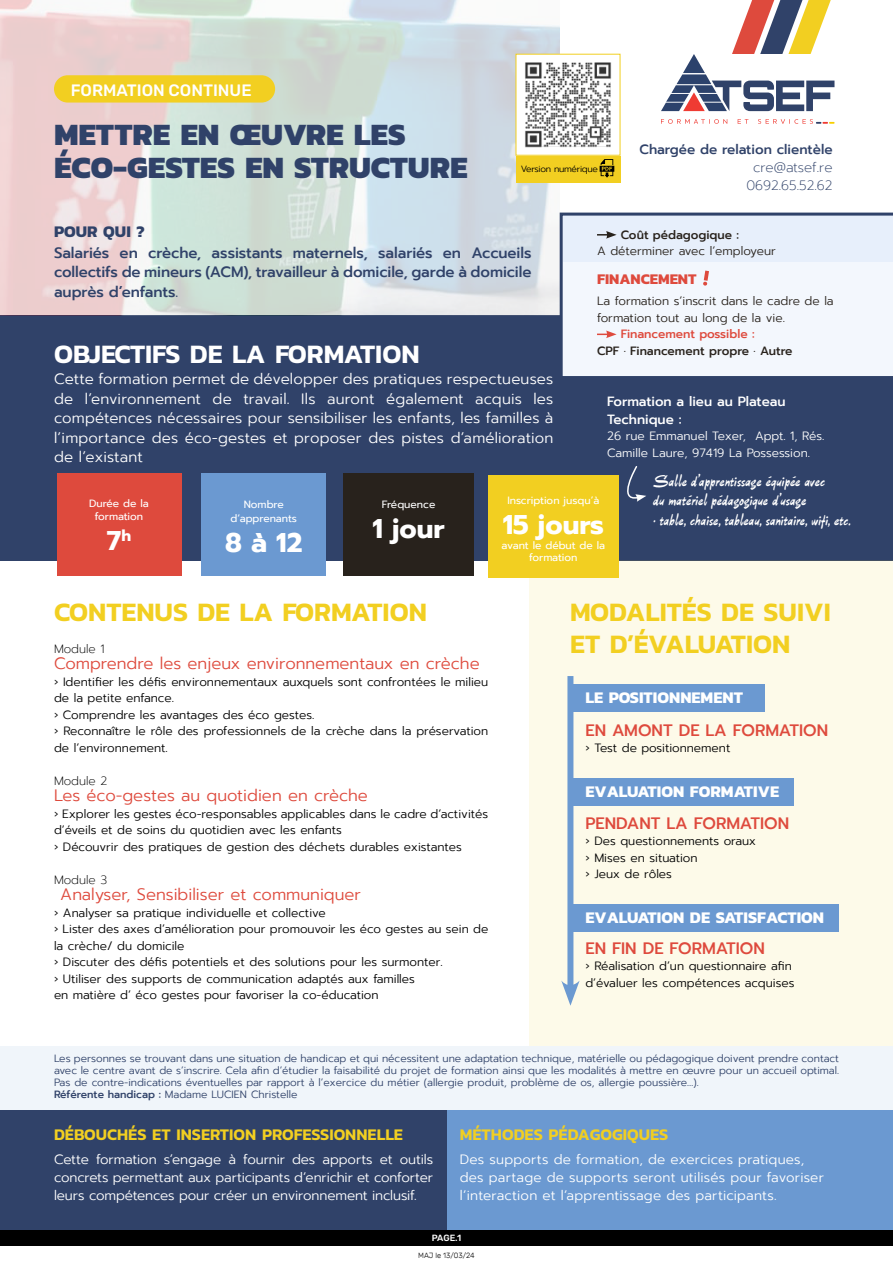
<style>
.page{position:relative;width:893px;height:1263px;background:#fff}
.page>*{position:absolute;margin:0;border:0;box-sizing:border-box;transform-origin:0 0}
.t1{font:800 31.5px/33px "Kanit";color:#304269}
.t2{font:600 27px/32.4px "Kanit";color:#f2cf21}
.t3{font:600 27px "Kanit";color:#fff}
.t4{font:700 27px "Prompt";color:#fff}
.t5{font:18px/19.5px "P22 Slogan";letter-spacing:-.005em;color:#fff}
.t6{font:300 16.5px "Prompt";color:#de4a3d}
.t7{font:700 16.5px "Kanit";color:#fff}
.t8{font:600 16.5px "Kanit";color:#f2cf21}
.t9{font:500 16.5px "Prompt";color:#de4a3d}
.t10{font:500 16.5px "Rubik";color:#fff}
.t11{font:700 16.5px "Kanit";color:#304269}
.t12{font:300 15px/19.5px "Prompt";letter-spacing:.005em;color:#fff;text-align:justify}
.t13{font:500 15px/19.5px "Prompt";letter-spacing:-.005em;color:#304269;text-align:justify}
.t14{font:700 15px "Kanit";color:#de4a3d}
.t15{font:300 13.5px/18px "Prompt";letter-spacing:.01em;color:#fff}
.t16{font:500 13.5px "Prompt";color:#304269}
.t17{font:200 13.5px/18px "Prompt";color:#304269;text-align:center}
.t18{font:500 13.35px/17.4px "Prompt";color:#fff}
.t19{font:300 12px/16.5px "Prompt";color:#000}
.t20{font:300 12px/16.5px "Prompt";color:#28221c}
.t21{font:300 12px/16.5px "Prompt";color:#fff}
.t22{font:500 12px "Prompt";color:#28221c}
.t23{font:200 12px "Prompt";color:#000}
.t24{font:500 12px "Prompt";color:#de4a3d}
.t25{font:300 10.5px/12px "Prompt";color:#304269}
.t26{font:10.5px/13.5px "Prompt";color:#fff;text-align:center}
.t27{font:300 9px "Prompt";letter-spacing:-.03em;color:#000}
.t28{font:500 9px "Rubik";color:#fff}
.t29{font:300 7.5px "Rubik";color:#000}
.s1{font-weight:500}
</style>
<div class="page">
<div style="left:0;top:315px;width:893px;height:245px;background:#304269"></div>
<div style="left:446px;top:1110px;width:447px;height:153px;background:#6b99d1"></div>
<div style="left:0;top:1110px;width:446px;height:153px;background:#304269"></div>
<img style="left:0;top:0;width:560px;height:315px">
<div style="left:516px;top:155px;width:104px;height:28px;background:#f2cf21"></div>
<svg style="left:661px;top:0;width:174px;height:124px"></svg>
<svg style="left:600px;top:159px;width:14px;height:19px"></svg>
<svg style="left:0;top:1230px;width:893px;height:33px;background:#838383"></svg>
<div style="left:54px;top:75px;width:221px;height:28px;background:#f2cf21;border-radius:14px"></div>
<div style="left:560px;top:213px;width:333px;height:163px;background:#f3f7fd"></div>
<div style="left:563px;top:216px;width:330px;height:46px;background:#e7effb"></div>
<svg style="left:703px;top:271px;width:6px;height:15px"></svg>
<svg style="left:597px;top:330px;width:20px;height:8px"></svg>
<svg style="left:597px;top:231px;width:20px;height:8px"></svg>
<div style="left:57px;top:473px;width:124px;height:102px;background:#de4a3d"></div>
<div style="left:201px;top:473px;width:125px;height:102px;background:#6b99d1"></div>
<div style="left:344px;top:473px;width:130px;height:102px;background:#28221c"></div>
<div style="left:0;top:1046px;width:893px;height:64px;background:#f0f5fa"></div>
<div style="left:529px;top:560px;width:364px;height:486px;background:#fdfae9"></div>
<div style="left:567px;top:679px;width:6px;height:312px;background:#6b99d1"></div>
<svg style="left:561px;top:980px;width:19px;height:26px"></svg>
<div style="left:573px;top:905px;width:266px;height:27px;background:#6b99d1"></div>
<div style="left:573px;top:778px;width:221px;height:28px;background:#6b99d1"></div>
<div style="left:573px;top:684px;width:192px;height:28px;background:#6b99d1"></div>
<div style="left:488px;top:475px;width:130px;height:102px;background:#f2cf21"></div>
<svg style="left:618px;top:466px;width:28px;height:36px"></svg>
<div style="left:516px;top:54px;width:104px;height:101px;background:#fff"></div>
<img style="left:525px;top:62px;width:87px;height:86px">
<h3 class="t10" style="left:71px;top:80px;width:182px">FORMATION CONTINUE</h3>
<h1 class="t1" style="left:54px;top:117px;width:415px">METTRE EN ŒUVRE LES<br>ÉCO-GESTES EN STRUCTURE</h1>
<p class="t27" style="left:521px;top:162px;width:79px">Version numérique</p>
<p class="t16" style="left:640px;top:139px;width:194px">Chargée de relation clientèle</p>
<p class="t17" style="left:746px;top:158px;width:88px">cre@atsef.re<br>0692.65.52.62</p>
<h3 class="t11" style="left:54px;top:218px;width:92px">POUR QUI ?</h3>
<p class="t13" style="left:54px;top:243px;width:479px">Salariés en crèche, assistants maternels, salariés en Accueils collectifs de mineurs (ACM), travailleur à domicile, garde à domicile auprès d’enfants.</p>
<h2 class="t3" style="left:54px;top:333px;width:367px">OBJECTIFS DE LA FORMATION</h2>
<p class="t12" style="left:54px;top:369px;width:501px">Cette formation permet de développer des pratiques respectueuses de l’environnement de travail. Ils auront également acquis les compétences nécessaires pour sensibiliser les enfants, les familles à l’importance des éco-gestes et proposer des pistes d’amélioration de l’existant</p>
<p class="t22" style="left:621px;top:226px;width:120px">Coût pédagogique :</p>
<p class="t20" style="left:597px;top:243px;width:180px">A déterminer avec l’employeur</p>
<p class="t14" style="left:597px;top:267px;width:101px">FINANCEMENT</p>
<p class="t20" style="left:597px;top:293px;width:238px">La formation s’inscrit dans le cadre de la formation tout au long de la vie.</p>
<p class="t24" style="left:621px;top:325px;width:135px">Financement possible :</p>
<p class="t22" style="left:597px;top:342px;width:197px">CPF · Financement propre · Autre</p>
<p class="t18" style="left:607px;top:393px;width:180px">Formation a lieu au Plateau<br>Technique :</p>
<p class="t21" style="left:607px;top:428px;width:219px">26 rue Emmanuel Texer, Appt. 1, Rés.<br>Camille Laure, 97419 La Possession.</p>
<p class="t26" style="left:89px;top:496px;width:61px">Durée de la formation</p>
<h2 class="t4" style="left:107px;top:520px;width:26px">7<sup>h</sup></h2>
<p class="t26" style="left:231px;top:498px;width:68px">Nombre d’apprenants</p>
<h2 class="t4" style="left:225px;top:522px;width:79px">8 à 12</h2>
<p class="t26" style="left:382px;top:498px;width:55px">Fréquence</p>
<h2 class="t4" style="left:372px;top:509px;width:74px">1 jour</h2>
<p class="t26" style="left:507px;top:493px;width:93px">Inscription jusqu’à</p>
<h2 class="t4" style="left:503px;top:504px;width:103px">15 jours</h2>
<p class="t26" style="left:501px;top:539px;width:105px;line-height:12px">avant le début de la formation</p>
<h3 class="t5" style="left:653px;top:470px;width:199px">Salle d’apprentissage équipée avec<br>du matériel pédagogique d’usage<br>· table, chaise, tableau, sanitaire, wifi, etc.</h3>
<h2 class="t2" style="left:54px;top:595px;width:374px">CONTENUS DE LA FORMATION</h2>
<p class="t23" style="left:54px;top:640px;width:52px">Module 1</p>
<h3 class="t6" style="left:54px;top:652px;width:427px">Comprendre les enjeux environnementaux en crèche</h3>
<p class="t19" style="left:54px;top:673px;width:436px">› Identifier les défis environnementaux auxquels sont confrontées le milieu de la petite enfance.<br>› Comprendre les avantages des éco gestes.<br>› Reconnaître le rôle des professionnels de la crèche dans la préservation de l’environnement.</p>
<p class="t23" style="left:54px;top:772px;width:55px">Module 2</p>
<h3 class="t6" style="left:54px;top:784px;width:315px">Les éco-gestes au quotidien en crèche</h3>
<p class="t19" style="left:54px;top:805px;width:436px">› Explorer les gestes éco-responsables applicables dans le cadre d’activités d’éveils et de soins du quotidien avec les enfants<br>› Découvrir des pratiques de gestion des déchets durables existantes</p>
<p class="t23" style="left:54px;top:871px;width:55px">Module 3</p>
<h3 class="t6" style="left:60px;top:883px;width:302px">Analyser, Sensibiliser et communiquer</h3>
<p class="t19" style="left:54px;top:904px;width:436px">› Analyser sa pratique individuelle et collective<br>› Lister des axes d’amélioration pour promouvoir les éco gestes au sein de la crèche/ du domicile<br>› Discuter des défis potentiels et des solutions pour les surmonter.<br>› Utiliser des supports de communication adaptés aux familles<br>en matière d’ éco gestes pour favoriser la co-éducation</p>
<h2 class="t2" style="left:570px;top:595px;width:262px">MODALITÉS DE SUIVI<br>ET D’ÉVALUATION</h2>
<h3 class="t7" style="left:585px;top:685px;width:159px">LE POSITIONNEMENT</h3>
<h3 class="t9" style="left:585px;top:718px;width:244px">EN AMONT DE LA FORMATION</h3>
<p class="t19" style="left:585px;top:740px;width:146px">› Test de positionnement</p>
<h3 class="t7" style="left:585px;top:779px;width:195px">EVALUATION FORMATIVE</h3>
<h3 class="t9" style="left:585px;top:811px;width:205px">PENDANT LA FORMATION</h3>
<p class="t19" style="left:585px;top:833px;width:172px">› Des questionnements oraux › Mises en situation<br>› Jeux de rôles</p>
<h3 class="t7" style="left:585px;top:905px;width:240px">EVALUATION DE SATISFACTION</h3>
<h3 class="t9" style="left:585px;top:936px;width:181px">EN FIN DE FORMATION</h3>
<p class="t19" style="left:585px;top:958px;width:211px">› Réalisation d’un questionnaire afin d’évaluer les compétences acquises</p>
<p class="t25" style="left:54px;top:1053px;width:786px">Les personnes se trouvant dans une situation de handicap et qui nécessitent une adaptation technique, matérielle ou pédagogique doivent prendre contact avec le centre avant de s’inscrire. Cela afin d’étudier la faisabilité du projet de formation ainsi que les modalités à mettre en œuvre pour un accueil optimal.<br>Pas de contre-indications éventuelles par rapport à l’exercice du métier (allergie produit, problème de os, allergie poussière…).<br><span class="s1">Référente handicap :</span> Madame LUCIEN Christelle</p>
<h3 class="t8" style="left:54px;top:1122px;width:350px">DÉBOUCHÉS ET INSERTION PROFESSIONNELLE</h3>
<p class="t15" style="left:54px;top:1150px;width:381px;text-align:justify">Cette formation s’engage à fournir des apports et outils concrets permettant aux participants d’enrichir et conforter leurs compétences pour créer un environnement inclusif.</p>
<h3 class="t8" style="left:460px;top:1122px;width:210px">MÉTHODES PÉDAGOGIQUES</h3>
<p class="t15" style="left:460px;top:1150px;width:366px">Des supports de formation, de exercices pratiques, des partage de supports seront utilisés pour favoriser l’interaction et l’apprentissage des participants.</p>
<p class="t28" style="left:432px;top:1233px;width:31px">PAGE.1</p>
<p class="t29" style="left:418px;top:1251px;width:58px">MAJ le 13/03/24</p>
</div>
